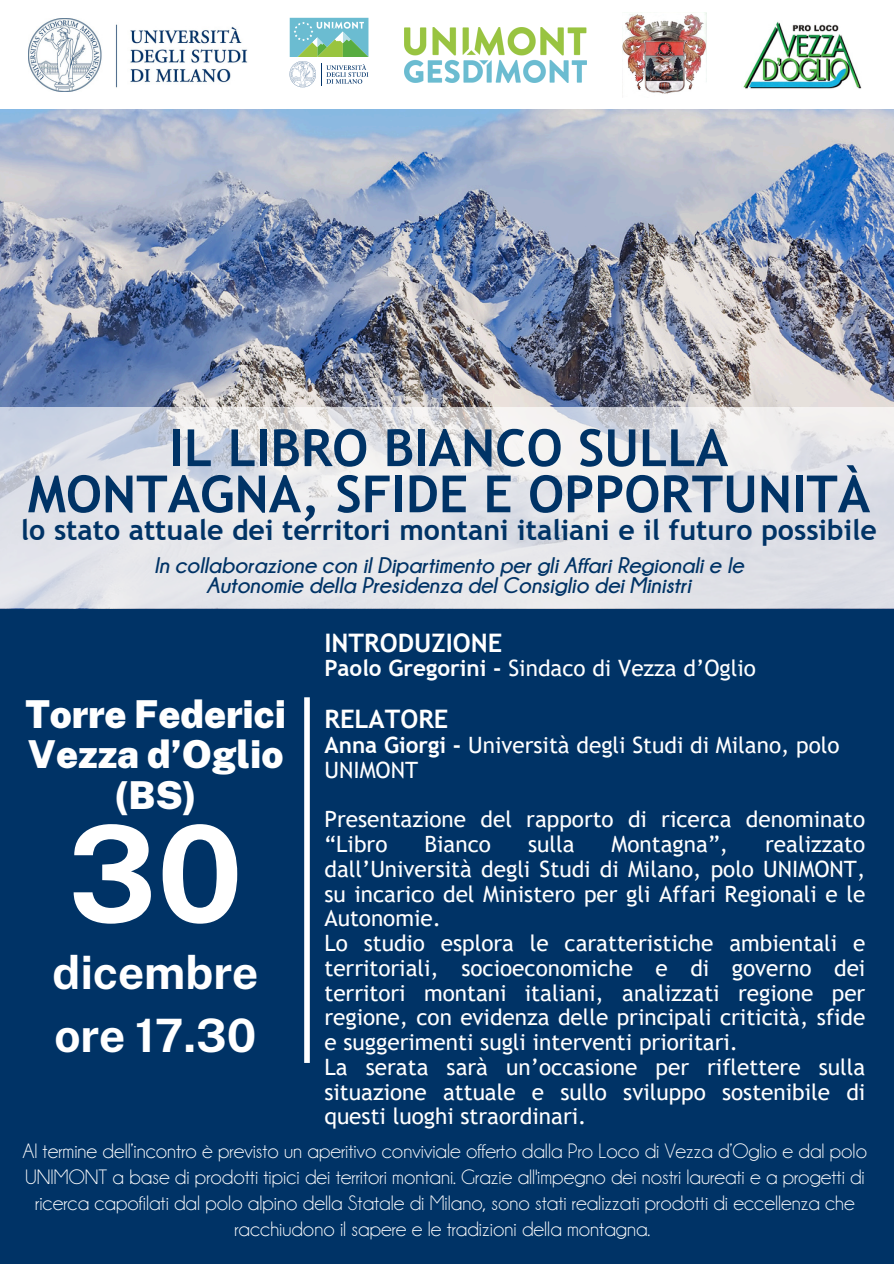
<style>
.page{position:relative;width:894px;height:1264px;background:#fff}
.page>*{position:absolute;margin:0;border:0;box-sizing:border-box;transform-origin:0 0}
.t1{font:700 133.8px "Public Sans";color:#fff}
.t2{font:700 51.3px/46.2px "Trebuchet MS";color:#036;text-align:center}
.t3{font:700 46.05px/63px "Public Sans";color:#fff}
.t4{font:900 38.4px/40.5px "Public Sans";color:#fff;text-align:center}
.t5{font:700 28.5px "Trebuchet MS";color:#036}
.t6{font:700 25.5px "Trebuchet MS";color:#fff}
.t7{font:22.5px/24.8px "Trebuchet MS";color:#fff}
.t8{font:italic 700 22.5px/20.2px "Champagne Limousines";color:#036;text-align:center}
.t9{font:21px/25.8px "Champagne Limousines";color:#fff;text-align:center}
.t10{font:12px "Nourd";color:#fff}
.s1{font-weight:700}
</style>
<div class="page">
<div style="left:0;top:608px;width:893px;height:655px;background:#036"></div>
<hr style="left:22px;top:872px;width:267px;height:3px;background:#036">
<hr style="left:22px;top:1169px;width:267px;height:3px;background:#036">
<img style="left:0;top:109px;width:893px;height:298px">
<svg style="left:0;top:407px;width:893px;height:201px;background:#e2e3e7"></svg>
<svg style="left:289px;top:17px;width:80px;height:71px"></svg>
<img style="left:28px;top:18px;width:220px;height:74px">
<img style="left:404px;top:27px;width:182px;height:56px">
<img style="left:743px;top:21px;width:118px;height:68px">
<img style="left:622px;top:12px;width:84px;height:85px">
<div style="left:304px;top:697px;width:6px;height:365px;background:#fff"></div>
<h2 class="t2" style="left:28px;top:424px;width:843px">IL LIBRO BIANCO SULLA<br>MONTAGNA, SFIDE E OPPORTUNITÀ</h2>
<p class="t5" style="left:21px;top:513px;width:857px">lo stato attuale dei territori montani italiani e il futuro possibile</p>
<h5 class="t8" style="left:154px;top:554px;width:591px">In collaborazione con il Dipartimento per gli Affari Regionali e le<br>Autonomie della Presidenza del Consiglio dei Ministri</h5>
<h4 class="t4" style="left:25px;top:693px;width:262px">Torre Federici<br>Vezza d’Oglio (BS)</h4>
<h5 class="t1" style="left:68px;top:795px;width:177px">30</h5>
<h5 class="t3" style="left:53px;top:940px;width:207px">dicembre ore 17.30</h5>
<p class="t6" style="left:324px;top:627px;width:179px">INTRODUZIONE</p>
<p class="t7" style="left:324px;top:656px;width:433px"><span class="s1">Paolo Gregorini -</span> Sindaco di Vezza d’Oglio</p>
<p class="t6" style="left:324px;top:704px;width:125px">RELATORE</p>
<p class="t7" style="left:324px;top:732px;width:516px"><span class="s1">Anna Giorgi -</span> Università degli Studi di Milano, polo<br>UNIMONT</p>
<p class="t7" style="left:324px;top:806px;width:542px">Presentazione del rapporto di ricerca denominato “Libro</p>
<p class="t7" style="left:324px;top:831px;width:542px;text-indent:440px">realizzato dall’Università degli Studi di Milano, polo UNIMONT, su incarico del Ministero per gli Affari Regionali e le Autonomie.<br>Lo studio esplora le caratteristiche ambientali e territoriali, socioeconomiche e di governo dei territori montani italiani, analizzati regione per regione, con evidenza delle principali criticità, sfide e suggerimenti sugli interventi prioritari.<br>La serata sarà un’occasione per riflettere sulla situazione attuale e sullo sviluppo sostenibile di questi luoghi straordinari.</p>
<p class="t7" style="left:424px;top:831px;width:68px">Bianco</p>
<p class="t7" style="left:528px;top:831px;width:48px">sulla</p>
<p class="t7" style="left:611px;top:831px;width:118px">Montagna”,</p>
<h2 class="t9" style="left:23px;top:1138px;width:845px">Al termine dell’incontro è previsto un aperitivo conviviale offerto dalla Pro Loco di Vezza d’Oglio e dal polo UNIMONT a base di prodotti tipici dei territori montani. Grazie all'impegno dei nostri laureati e a progetti di ricerca capofilati dal polo alpino della Statale di Milano, sono stati realizzati prodotti di eccellenza che racchiudono il sapere e le tradizioni della montagna.</h2>
<p class="t10" style="left:604px;top:1198px;width:264px">d’Eccellenza dell’Università degli Studi di Milano</p>
</div>
